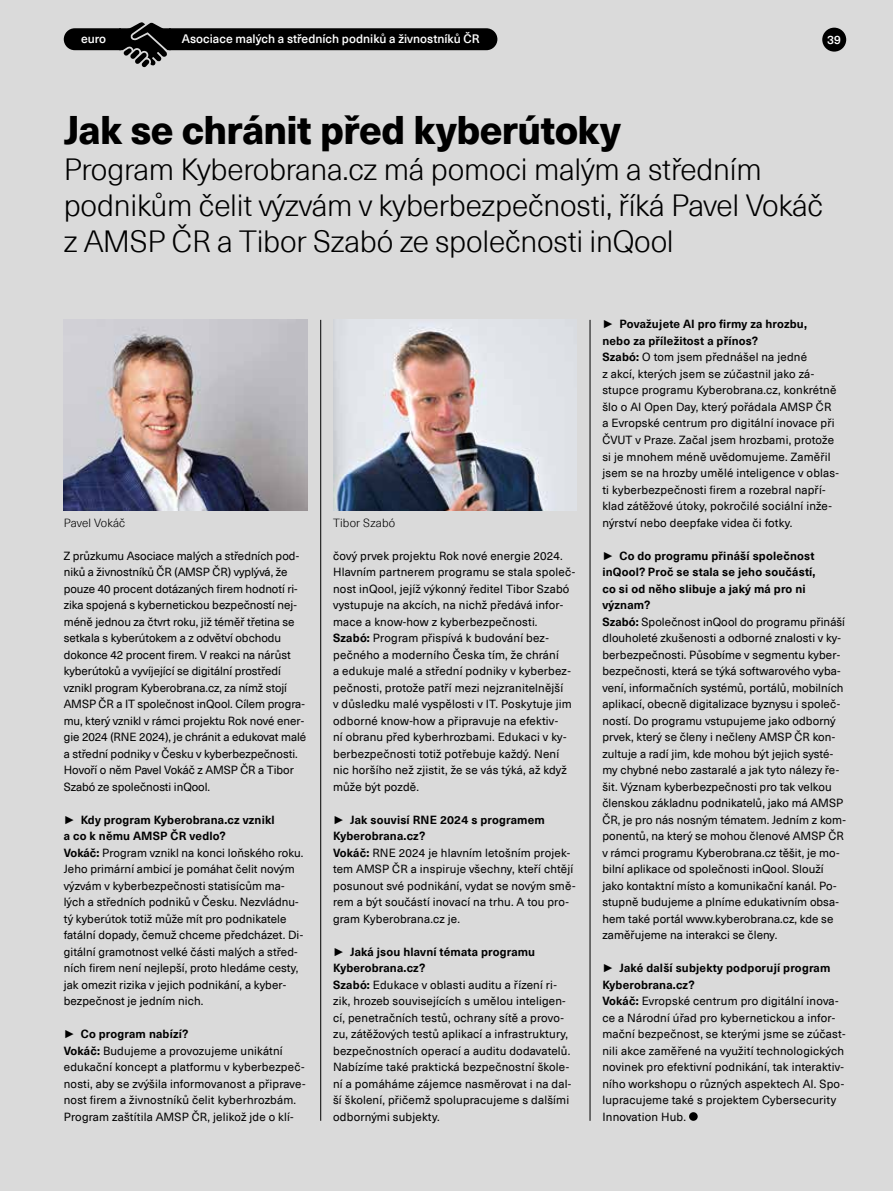
<style>
.page{position:relative;width:893px;height:1191px;background:#dadada}
.page>*{position:absolute;margin:0;border:0;box-sizing:border-box;transform-origin:0 0}
.t1{font:800 39px "Neue Haas Unica W1 G";letter-spacing:-.015em;color:#000}
.t2{font:300 30px/36px "Neue Haas Unica W1 G";letter-spacing:-.01em;color:#000}
.t3{font:500 12px "Neue Haas Unica W1 G";color:#fff}
.t4{font:11.55px/16.5px "Neue Haas Unica W1 G";letter-spacing:.005em;color:#000}
.t5{font:300 11.55px "Neue Haas Unica W1 G";letter-spacing:.015em;color:#000}
.s1{font-family:"Arial";font-weight:700}
.s2{font-weight:700}
</style>
<div class="page">
<div style="left:689px;top:1112px;width:9px;height:8px;background:#000;border-radius:50%"></div>
<hr style="left:320px;top:320px;width:1px;height:800px;background:#000">
<hr style="left:590px;top:320px;width:1px;height:800px;background:#000">
<div style="left:822px;top:28px;width:24px;height:24px;background:#000;border-radius:50%"></div>
<svg style="left:64px;top:22px;width:433px;height:45px"></svg>
<img style="left:64px;top:320px;width:244px;height:190px">
<img style="left:333px;top:320px;width:244px;height:190px">
<p class="t3" style="left:81px;top:30px;width:27px">euro</p>
<p class="t3" style="left:182px;top:30px;width:299px">Asociace malých a středních podniků a živnostníků ČR</p>
<p class="t3" style="left:827px;top:31px;width:15px">39</p>
<h1 class="t1" style="left:64px;top:99px;width:559px">Jak se chránit před kyberútoky</h1>
<h2 class="t2" style="left:64px;top:149px;width:761px">Program Kyberobrana.cz má pomoci malým a středním podnikům čelit výzvám v kyberbezpečnosti, říká Pavel Vokáč z AMSP ČR a Tibor Szabó ze společnosti inQool</h2>
<p class="t5" style="left:64px;top:514px;width:63px">Pavel Vokáč</p>
<p class="t5" style="left:333px;top:514px;width:64px">Tibor Szabó</p>
<p class="t4" style="left:64px;top:546px;width:244px">Z průzkumu Asociace malých a středních pod&shy;niků a živnostníků ČR (AMSP ČR) vyplývá, že pouze 40 procent dotázaných firem hodnotí ri&shy;zika spojená s kybernetickou bezpečností nej&shy;méně jednou za čtvrt roku, již téměř třetina se setkala s kyberútokem a z odvětví obchodu dokonce 42 procent firem. V reakci na nárůst kyberútoků a vyvíjející se digitální prostředí vznikl program Kyberobrana.cz, za nímž stojí AMSP ČR a IT společnost inQool. Cílem progra&shy;mu, který vznikl v rámci projektu Rok nové ener&shy;gie 2024 (RNE 2024), je chránit a edukovat malé a střední podniky v Česku v kyberbezpečnosti.<br>Hovoří o něm Pavel Vokáč z AMSP ČR a Tibor Szabó ze společnosti inQool.</p>
<p class="t4" style="left:64px;top:810px;width:241px"><span class="s1">►</span> <span class="s2">Kdy program Kyberobrana.cz vznikl<br>a co k němu AMSP ČR vedlo?<br>Vokáč:</span> Program vznikl na konci loňského roku.<br>Jeho primární ambicí je pomáhat čelit novým výzvám v kyberbezpečnosti statisícům ma&shy;lých a středních podniků v Česku. Nezvládnu&shy;tý kyberútok totiž může mít pro podnikatele fatální dopady, čemuž chceme předcházet. Di&shy;gitální gramotnost velké části malých a střed&shy;ních firem není nejlepší, proto hledáme cesty, jak omezit rizika v jejich podnikání, a kyber&shy;bezpečnost je jedním nich.</p>
<p class="t4" style="left:64px;top:1025px;width:243px"><span class="s1">►</span> <span class="s2">Co program nabízí?<br>Vokáč:</span> Budujeme a provozujeme unikátní edukační koncept a platformu v kyberbezpeč&shy;nosti, aby se zvýšila informovanost a připrave&shy;nost firem a živnostníků čelit kyberhrozbám.<br>Program zaštítila AMSP ČR, jelikož jde o klí-</p>
<p class="t4" style="left:333px;top:546px;width:244px">čový prvek projektu Rok nové energie 2024.<br>Hlavním partnerem programu se stala společ&shy;nost inQool, jejíž výkonný ředitel Tibor Szabó vystupuje na akcích, na nichž předává infor&shy;mace a know-how z kyberbezpečnosti.<br><span class="s2">Szabó:</span> Program přispívá k budování bez&shy;pečného a moderního Česka tím, že chrání<br>a edukuje malé a střední podniky v kyberbez&shy;pečnosti, protože patří mezi nejzranitelnější<br>v důsledku malé vyspělosti v IT. Poskytuje jim odborné know-how a připravuje na efektiv-<br>ní obranu před kyberhrozbami. Edukaci v ky&shy;berbezpečnosti totiž potřebuje každý. Není nic horšího než zjistit, že se vás týká, až když může být pozdě.</p>
<p class="t4" style="left:333px;top:810px;width:244px"><span class="s1">►</span> <span class="s2">Jak souvisí RNE 2024 s programem Kyberobrana.cz?<br>Vokáč:</span> RNE 2024 je hlavním letošním projek&shy;tem AMSP ČR a inspiruje všechny, kteří chtějí posunout své podnikání, vydat se novým smě&shy;rem a být součástí inovací na trhu. A tou pro&shy;gram Kyberobrana.cz je.</p>
<p class="t4" style="left:333px;top:942px;width:240px"><span class="s1">►</span> <span class="s2">Jaká jsou hlavní témata programu Kyberobrana.cz?<br>Szabó:</span> Edukace v oblasti auditu a řízení ri&shy;zik, hrozeb souvisejících s umělou inteligen&shy;cí, penetračních testů, ochrany sítě a provo&shy;zu, zátěžových testů aplikací a infrastruktury, bezpečnostních operací a auditu dodavatelů.<br>Nabízíme také praktická bezpečnostní škole&shy;ní a pomáháme zájemce nasměrovat i na dal&shy;ší školení, přičemž spolupracujeme s dalšími odbornými subjekty.</p>
<p class="t4" style="left:602px;top:315px;width:238px"><span class="s1">►</span> <span class="s2">Považujete AI pro firmy za hrozbu,<br>nebo za příležitost a přínos?<br>Szabó:</span> O tom jsem přednášel na jedné<br>z akcí, kterých jsem se zúčastnil jako zá&shy;stupce programu Kyberobrana.cz, konkrétně šlo o AI Open Day, který pořádala AMSP ČR a Evropské centrum pro digitální inovace při ČVUT v Praze. Začal jsem hrozbami, protože si je mnohem méně uvědomujeme. Zaměřil jsem se na hrozby umělé inteligence v oblas&shy;ti kyberbezpečnosti firem a rozebral napří&shy;klad zátěžové útoky, pokročilé sociální inže&shy;nýrství nebo deepfake videa či fotky.</p>
<p class="t4" style="left:602px;top:546px;width:245px"><span class="s1">►</span> <span class="s2">Co do programu přináší společnost inQool? Proč se stala se jeho součástí,<br>co si od něho slibuje a jaký má pro ni význam?<br>Szabó:</span> Společnost inQool do programu přináší dlouholeté zkušenosti a odborné znalosti v ky&shy;berbezpečnosti. Působíme v segmentu kyber&shy;bezpečnosti, která se týká softwarového vyba&shy;vení, informačních systémů, portálů, mobilních aplikací, obecně digitalizace byznysu i společ&shy;ností. Do programu vstupujeme jako odborný prvek, který se členy i nečleny AMSP ČR kon&shy;zultuje a radí jim, kde mohou být jejich systé&shy;my chybné nebo zastaralé a jak tyto nálezy ře&shy;šit. Význam kyberbezpečnosti pro tak velkou členskou základnu podnikatelů, jako má AMSP ČR, je pro nás nosným tématem. Jedním z kom&shy;ponentů, na který se mohou členové AMSP ČR v rámci programu Kyberobrana.cz těšit, je mo&shy;bilní aplikace od společnosti inQool. Slouží jako kontaktní místo a komunikační kanál. Po&shy;stupně budujeme a plníme edukativním obsa&shy;hem také portál www.kyberobrana.cz, kde se zaměřujeme na interakci se členy.</p>
<p class="t4" style="left:602px;top:959px;width:245px"><span class="s1">►</span> <span class="s2">Jaké další subjekty podporují program Kyberobrana.cz?<br>Vokáč:</span> Evropské centrum pro digitální inova&shy;ce a Národní úřad pro kybernetickou a infor&shy;mační bezpečnost, se kterými jsme se zúčast&shy;nili akce zaměřené na využití technologických novinek pro efektivní podnikání, tak interaktiv&shy;ního workshopu o různých aspektech AI. Spo&shy;lupracujeme také s projektem Cybersecurity Innovation Hub.</p>
</div>
